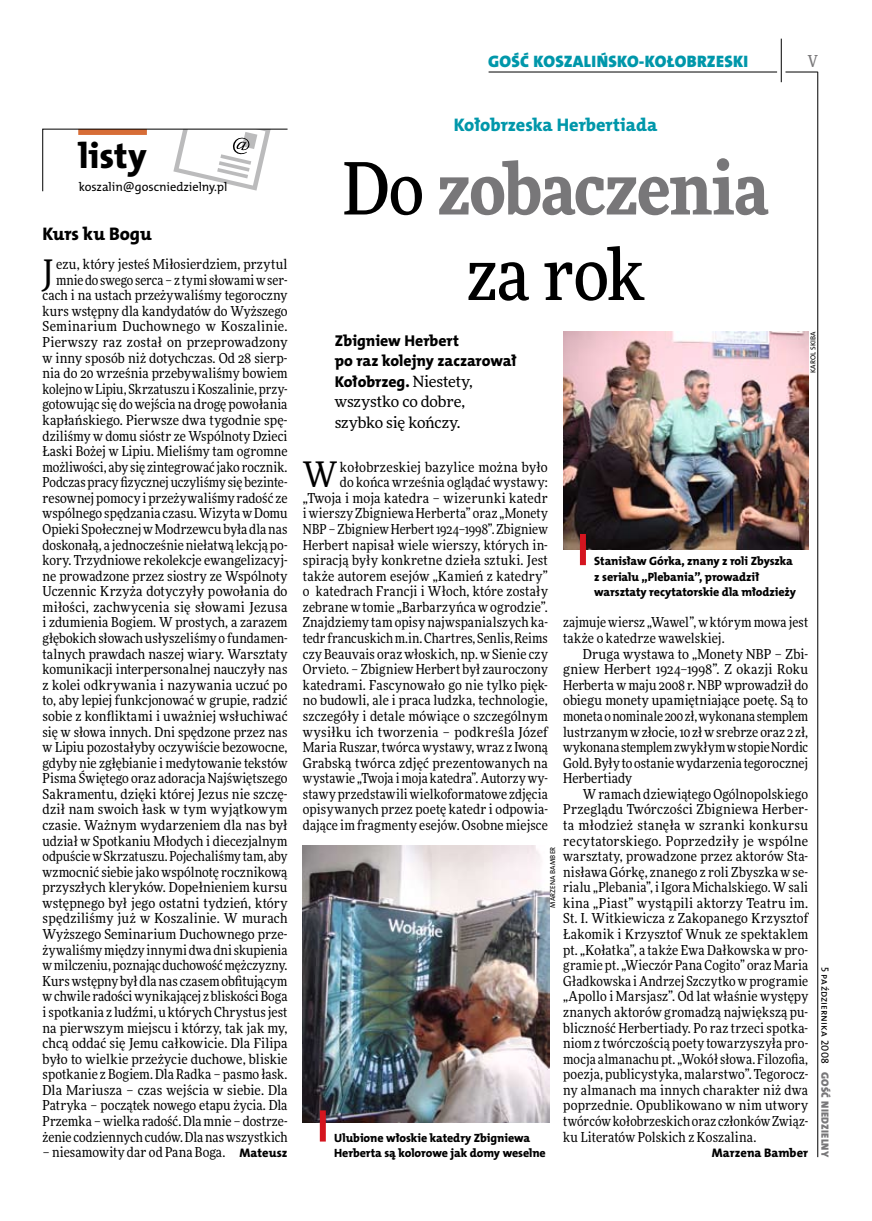
<style>
.page{position:relative;width:872px;height:1221px;background:#fff}
.page>*{position:absolute;margin:0;border:0;box-sizing:border-box;transform-origin:0 0}
.t1{font:900 72px/85.5px "Freeday Narrow";letter-spacing:-.015em;color:#787779;text-align:center}
.t2{font:36px "The Mix HP8 Ex Bld";color:#000}
.t3{font:35.25px "Freeday Narrow News";color:#000}
.t4{font:18.3px "The Mix HP8 Ex Bld";color:#0097aa}
.t5{font:18.3px "The Mix HP8 Ex Bld";color:#000}
.t6{font:16.65px "The Mix HP9 Blk";letter-spacing:.02em;color:#0097aa}
.t7{font:500 16.5px "Freeday Narrow";color:#787779;scale:.9 1}
.t8{font:15.75px/20.4px "The Mix HP8 Ex Bld";color:#000}
.t9{font:15.45px/20.4px "Freeday News";letter-spacing:-.01em;color:#000}
.t10{font:13.8px/15.6px "Freeday Narrow News";letter-spacing:.005em;color:#000;text-align:right}
.t11{font:12.45px "The Mix HP5 Plain";color:#000}
.t12{font:12.45px "The Mix HP8 Ex Bld";letter-spacing:.005em;color:#000}
.t13{font:12px/15.6px "The Mix HP8 Ex Bld";letter-spacing:-.005em;color:#000}
.t14{font:10.5px "The Mix HP5 Plain";letter-spacing:.01em;color:#000}
.t15{font:10.5px "The Mix HP9 Blk";letter-spacing:.025em;color:#787779}
.t16{font:7.2px "The Mix HP5 Plain";letter-spacing:.025em;color:#000}
.s1{font-family:"The Mix HP8 Ex Bld";font-size:12.45px}
.s2{font-weight:500;color:#000}
.s3{font-family:"Freeday News";font-size:15.45px}
</style>
<div class="page">
<hr style="left:817px;top:72px;width:1px;height:1084px;background:#000">
<hr style="left:781px;top:39px;width:1px;height:43px;background:#000">
<hr style="left:785px;top:72px;width:32px;height:1px;background:#000">
<hr style="left:488px;top:72px;width:289px;height:1px;background:#000">
<svg style="left:42px;top:129px;width:246px;height:63px"></svg>
<img style="left:563px;top:331px;width:245px;height:218px">
<img style="left:303px;top:845px;width:246px;height:277px">
<div style="left:580px;top:534px;width:6px;height:31px;background:#d4151f"></div>
<div style="left:320px;top:1110px;width:6px;height:31px;background:#d4151f"></div>
<p class="t6" style="left:488px;top:50px;width:262px">GOŚĆ KOSZALIŃSKO-KOŁOBRZESKI</p>
<p class="t7" style="left:807px;top:50px;width:13px">V</p>
<h2 class="t2" style="left:79px;top:132px;width:69px">listy</h2>
<p class="t11" style="left:79px;top:179px;width:150px">koszalin@goscniedzielny.pl</p>
<h3 class="t5" style="left:43px;top:222px;width:110px">Kurs ku Bogu</h3>
<h3 class="t3" style="left:43px;top:250px;width:13px">J</h3>
<p class="t10" style="left:43px;top:256px;width:246px">ezu, który jesteś Miłosierdziem, przytul mnie do swego serca – z tymi słowami wser&shy;cach i na ustach przeżywaliśmy tegoroczny kurs wstępny dla kandydatów do Wyższego Seminarium Duchownego w Koszalinie.<br>Pierwszy raz został on przeprowadzony w inny sposób niż dotychczas. Od 28 sierp&shy;nia do 20 września przebywaliśmy bowiem kolejno wLipiu, Skrzatuszu iKoszalinie, przy&shy;gotowując się do wejścia na drogę powołania kapłańskiego. Pierwsze dwa tygodnie spę&shy;dziliśmy w domu sióstr ze Wspólnoty Dzieci Łaski Bożej w Lipiu. Mieliśmy tam ogromne możliwości, aby się zintegrować jako rocznik.<br>Podczas pracy fizycznej uczyliśmy się bezinte&shy;resownej pomocy i przeżywaliśmy radość ze wspólnego spędzania czasu. Wizyta w Domu Opieki Społecznej wModrzewcu była dla nas doskonałą, a jednocześnie niełatwą lekcją po&shy;kory. Trzydniowe rekolekcje ewangelizacyj&shy;ne prowadzone przez siostry ze Wspólnoty Uczennic Krzyża dotyczyły powołania do miłości, zachwycenia się słowami Jezusa i zdumienia Bogiem. W prostych, a zarazem głębokich słowach usłyszeliśmy o fundamen&shy;talnych prawdach naszej wiary. Warsztaty komunikacji interpersonalnej nauczyły nas z kolei odkrywania i nazywania uczuć po to, aby lepiej funkcjonować w grupie, radzić sobie z konfliktami i uważniej wsłuchiwać się w słowa innych. Dni spędzone przez nas w Lipiu pozostałyby oczywiście bezowocne, gdyby nie zgłębianie i medytowanie tekstów Pisma Świętego oraz adoracja Najświętszego Sakramentu, dzięki której Jezus nie szczę&shy;dził nam swoich łask w tym wyjątkowym czasie. Ważnym wydarzeniem dla nas był udział w Spotkaniu Młodych i diecezjalnym odpuście wSkrzatuszu. Pojechaliśmy tam, aby wzmocnić siebie jako wspólnotę rocznikową przyszłych kleryków. Dopełnieniem kursu wstępnego był jego ostatni tydzień, który spędziliśmy już w Koszalinie. W murach Wyższego Seminarium Duchownego prze&shy;żywaliśmy między innymi dwa dni skupienia wmilczeniu, poznając duchowość mężczyzny.<br>Kurs wstępny był dla nas czasem obfitującym wchwile radości wynikającej z bliskości Boga ispotkania z ludźmi, u których Chrystus jest na pierwszym miejscu i którzy, tak jak my, chcą oddać się Jemu całkowicie. Dla Filipa było to wielkie przeżycie duchowe, bliskie spotkanie z Bogiem. Dla Radka – pasmo łask.<br>Dla Mariusza – czas wejścia w siebie. Dla Patryka – początek nowego etapu życia. Dla Przemka – wielka radość. Dla mnie – dostrze&shy;żenie codziennych cudów. Dla nas wszystkich</p>
<p class="t10" style="left:43px;top:1144px;width:246px">– niesamowity dar od Pana Boga. <span class="s1">Mateusz</span></p>
<h3 class="t4" style="left:454px;top:113px;width:205px">Kołobrzeska Herbertiada</h3>
<h1 class="t1" style="left:342px;top:143px;width:427px"><span class="s2">Do</span> zobaczenia <span class="s2">za rok</span></h1>
<p class="t8" style="left:335px;top:330px;width:184px">Zbigniew Herbert<br>po raz kolejny zaczarował<br>Kołobrzeg. <span class="s3">Niestety,</span></p>
<p class="t9" style="left:335px;top:391px;width:132px">wszystko co dobre, szybko się kończy.</p>
<h3 class="t3" style="left:303px;top:453px;width:36px">W</h3>
<p class="t16" style="left:808px;top:373px;width:43px;rotate:-90deg">Karol Skiba</p>
<p class="t10" style="left:303px;top:459px;width:246px">kołobrzeskiej bazylice można było<br>do końca września oglądać wystawy: „Twoja i moja katedra – wizerunki katedr i wierszy Zbigniewa Herberta” oraz „Monety NBP – Zbigniew Herbert 1924–1998”. Zbigniew Herbert napisał wiele wierszy, których in&shy;spiracją były konkretne dzieła sztuki. Jest także autorem esejów „Kamień z katedry” o katedrach Francji i Włoch, które zostały zebrane w tomie „Barbarzyńca w ogrodzie”.<br>Znajdziemy tam opisy najwspanialszych ka&shy;tedr francuskich m.in. Chartres, Senlis, Reims czy Beauvais oraz włoskich, np. w Sienie czy Orvieto. – Zbigniew Herbert był zauroczony katedrami. Fascynowało go nie tylko pięk&shy;no budowli, ale i praca ludzka, technologie, szczegóły i detale mówiące o szczególnym wysiłku ich tworzenia – podkreśla Józef Maria Ruszar, twórca wystawy, wraz z Iwoną Grabską twórca zdjęć prezentowanych na wystawie „Twoja imoja katedra”. Autorzy wy&shy;stawy przedstawili wielkoformatowe zdjęcia opisywanych przez poetę katedr i odpowia&shy;dające im fragmenty esejów. Osobne miejsce</p>
<p class="t13" style="left:594px;top:553px;width:203px">Stanisław Górka, znany z roli Zbyszka z serialu „Plebania”, prowadził warsztaty recytatorskie dla młodzieży</p>
<p class="t10" style="left:563px;top:614px;width:246px;text-align:left">zajmuje wiersz „Wawel”, w którym mowa jest także o katedrze wawelskiej.</p>
<p class="t10" style="left:563px;top:645px;width:246px;text-align:justify;text-indent:20px">Druga wystawa to „Monety NBP – Zbi&shy;gniew Herbert 1924–1998”. Z okazji Roku Herberta w maju 2008 r. NBP wprowadził do obiegu monety upamiętniające poetę. Są to moneta onominale 200 zł, wykonana stemplem lustrzanym w złocie, 10 zł w srebrze oraz 2 zł, wykonana stemplem zwykłym wstopie Nordic Gold. Były to ostanie wydarzenia tegorocznej Herbertiady</p>
<p class="t10" style="left:563px;top:786px;width:246px;text-align:justify;text-indent:20px">Wramach dziewiątego Ogólnopolskiego Przeglądu Twórczości Zbigniewa Herber&shy;ta młodzież stanęła w szranki konkursu recytatorskiego. Poprzedziły je wspólne warsztaty, prowadzone przez aktorów Sta&shy;nisława Górkę, znanego z roli Zbyszka w se&shy;rialu „Plebania”, i Igora Michalskiego. Wsali kina „Piast” wystąpili aktorzy Teatru im.<br>St. I. Witkiewicza z Zakopanego Krzysztof Łakomik i Krzysztof Wnuk ze spektaklem pt. „Kołatka”, a także Ewa Dałkowska w pro&shy;gramie pt. „Wieczór Pana Cogito” oraz Maria Gładkowska iAndrzej Szczytko w programie „Apollo i Marsjasz”. Od lat właśnie występy znanych aktorów gromadzą największą pu&shy;bliczność Herbertiady. Po raz trzeci spotka&shy;niom z twórczością poety towarzyszyła pro&shy;mocja almanachu pt. „Wokół słowa. Filozofia, poezja, publicystyka, malarstwo”. Tegorocz&shy;ny almanach ma innych charakter niż dwa poprzednie. Opublikowano w nim utwory twórców kołobrzeskich oraz członków Związ&shy;ku Literatów Polskich z Koszalina.</p>
<p class="t12" style="left:712px;top:1144px;width:98px">Marzena Bamber</p>
<p class="t16" style="left:548px;top:907px;width:63px;rotate:-90deg">Marzena Bamber</p>
<p class="t14" style="left:832px;top:966px;width:98px;rotate:90deg">5 października 2008</p>
<p class="t15" style="left:832px;top:1071px;width:87px;rotate:90deg">GOŚĆ NIEDZIELNY</p>
<p class="t13" style="left:334px;top:1129px;width:213px">Ulubione włoskie katedry Zbigniewa<br>Herberta są kolorowe jak domy weselne</p>
</div>
